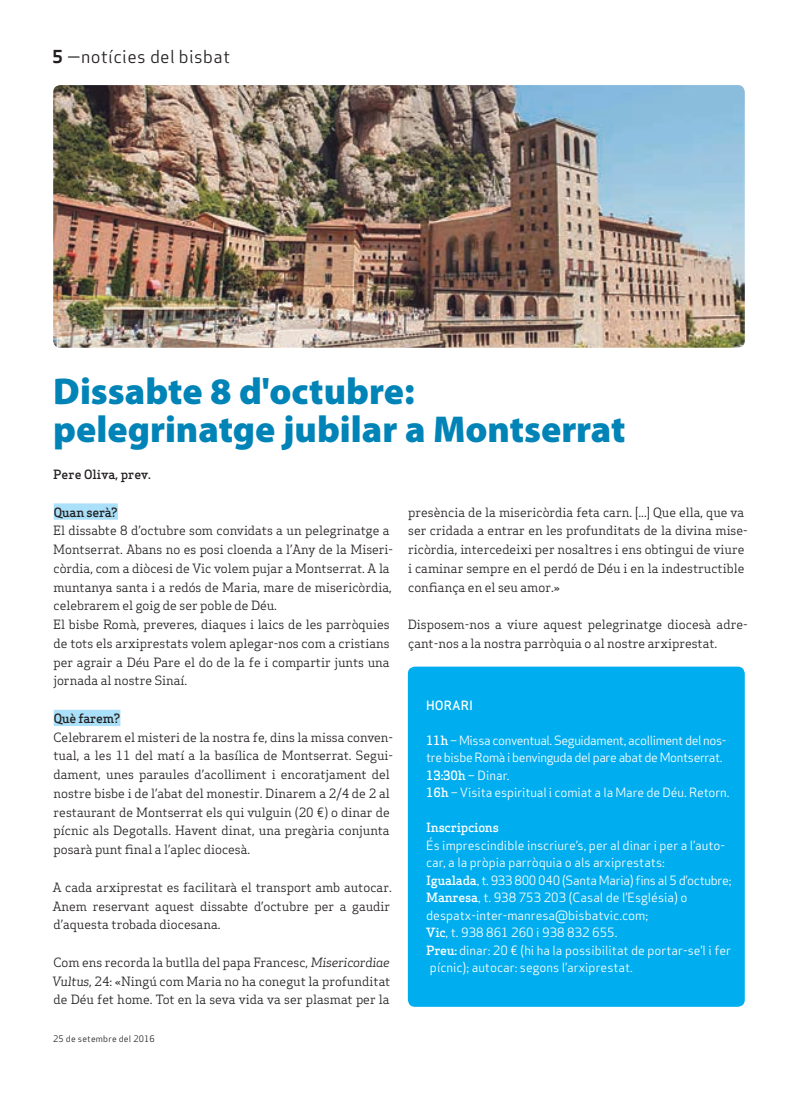
<style>
.page{position:relative;width:798px;height:1099px;background:#fff}
.page>*{position:absolute;margin:0;border:0;box-sizing:border-box;transform-origin:0 0}
.Titulars{font:900 37.5px "Myriad Pro";color:#0083b6}
.Capçalera{font:17.5px "Apex Sans Book T";letter-spacing:.02em;color:#231f20}
.Text_General{font:12.5px/18.8px "Apex Serif";color:#231f20}
.t1{font:12.5px/17.5px "Apex Sans Book T";color:#fff}
.t2{font:12.5px/17.5px "Apex Sans Book T";letter-spacing:-.03em;color:#fff}
.t3{font:12.5px "Apex Sans Book T";letter-spacing:-.025em;color:#fff}
.Text_General-2{font:500 12.5px "Apex Serif";letter-spacing:-.02em;color:#231f20}
.Autors{font:500 12.5px "Apex Serif";color:#231f20}
.t4{font:500 12.5px "Apex Serif";letter-spacing:-.02em;color:#fff}
.t5{font:12.5px "Apex Sans Medium T";color:#fff}
.Data_Peu{font:8.75px "Apex Sans Book T";letter-spacing:.02em;color:#231f20}
.s1{font-family:"Apex Sans Bold T"}
.s2{font-style:italic}
.s3{font-family:"Apex Serif";font-weight:500}
</style>
<div class="page">
<div style="left:54px;top:503px;width:64px;height:16px;background:#aae0f9"></div>
<div style="left:54px;top:709px;width:66px;height:17px;background:#aae0f9"></div>
<img style="left:53px;top:85px;width:691px;height:263px">
<div style="left:407px;top:666px;width:337px;height:340px;background:#00aeef;border-radius:7px"></div>
<p class="Capçalera" style="left:52px;top:46px;width:179px"><span class="s1">5</span> —notícies del bisbat</p>
<p class="Titulars" style="left:53px;top:366px;width:363px">Dissabte 8 d'octubre:</p>
<p class="Titulars" style="left:53px;top:404px;width:573px">pelegrinatge jubilar a Montserrat</p>
<p class="Autors" style="left:53px;top:466px;width:99px">Pere Oliva, prev.</p>
<p class="Text_General-2" style="left:54px;top:504px;width:66px">Quan serà?</p>
<p class="Text_General" style="left:53px;top:521px;width:341px">El dissabte 8 d’octubre som convidats a un pelegrinatge a Montserrat. Abans no es posi cloenda a l’Any de la Miseri&shy;còrdia, com a diòcesi de Vic volem pujar a Montserrat. A la muntanya santa i a redós de Maria, mare de misericòrdia, celebrarem el goig de ser poble de Déu.</p>
<p class="Text_General" style="left:53px;top:615px;width:338px;text-align:justify">El bisbe Romà, preveres, diaques i laics de les parròquies de tots els arxiprestats volem aplegar-nos com a cristians per agrair a Déu Pare el do de la fe i compartir junts una jornada al nostre Sinaí.</p>
<p class="Text_General-2" style="left:54px;top:710px;width:68px">Què farem?</p>
<p class="Text_General" style="left:53px;top:727px;width:341px">Celebrarem el misteri de la nostra fe, dins la missa conven&shy;tual, a les 11 del matí a la basílica de Montserrat. Segui&shy;dament, unes paraules d’acolliment i encoratjament del nostre bisbe i de l’abat del monestir. Dinarem a 2/4 de 2 al restaurant de Montserrat els qui vulguin (20 €) o dinar de pícnic als Degotalls. Havent dinat, una pregària conjunta posarà punt final a l’aplec diocesà.</p>
<p class="Text_General" style="left:53px;top:877px;width:340px">A cada arxiprestat es facilitarà el transport amb autocar.<br>Anem reservant aquest dissabte d’octubre per a gaudir d’aquesta trobada diocesana.</p>
<p class="Text_General" style="left:52px;top:952px;width:339px;text-align:justify">Com ens recorda la butlla del papa Francesc, <span class="s2">Misericordiae Vultus</span>, 24: «Ningú com Maria no ha conegut la profunditat de Déu fet home. Tot en la seva vida va ser plasmat per la</p>
<p class="Text_General" style="left:408px;top:502px;width:341px">presència de la misericòrdia feta carn. [...] Que ella, que va ser cridada a entrar en les profunditats de la divina mise&shy;ricòrdia, intercedeixi per nosaltres i ens obtingui de viure i caminar sempre en el perdó de Déu i en la indestructible confiança en el seu amor.»</p>
<p class="Text_General" style="left:408px;top:615px;width:341px">Disposem-nos a viure aquest pelegrinatge diocesà adre&shy;çant-nos a la nostra parròquia o al nostre arxiprestat.</p>
<p class="t5" style="left:426px;top:697px;width:48px">HORARI</p>
<p class="t2" style="left:426px;top:731px;width:302px"><span class="s3">11h</span> – Missa conventual. Seguidament, acolliment del nos&shy;tre bisbe Romà i benvinguda del pare abat de Montserrat.</p>
<p class="t1" style="left:426px;top:766px;width:85px"><span class="s3">13:30h</span> – Dinar.</p>
<p class="t1" style="left:426px;top:783px;width:305px"><span class="s3">16h</span> – Visita espiritual i comiat a la Mare de Déu. Retorn.</p>
<p class="t4" style="left:426px;top:819px;width:74px">Inscripcions</p>
<p class="t1" style="left:426px;top:836px;width:300px">És imprescindible inscriure’s, per al dinar i per a l’auto&shy;car, a la pròpia parròquia o als arxiprestats:</p>
<p class="t3" style="left:426px;top:872px;width:306px"><span class="s3">Igualada</span>, t. 933 800 040 (Santa Maria) fins al 5 d’octubre;</p>
<p class="t1" style="left:426px;top:888px;width:263px"><span class="s3">Manresa</span>, t. 938 753 203 (Casal de l’Església) o</p>
<p class="t1" style="left:426px;top:906px;width:223px">despatx-inter-manresa@bisbatvic.com;</p>
<p class="t1" style="left:426px;top:923px;width:193px"><span class="s3">Vic</span>, t. 938 861 260 i 938 832 655.</p>
<p class="t1" style="left:430px;top:941px;width:302px;text-indent:-4px"><span class="s3">Preu:</span> dinar: 20 € (hi ha la possibilitat de portar-se’l i fer pícnic); autocar: segons l’arxiprestat.</p>
<p class="Data_Peu" style="left:53px;top:1032px;width:103px">25 de setembre del 2016</p>
</div>
